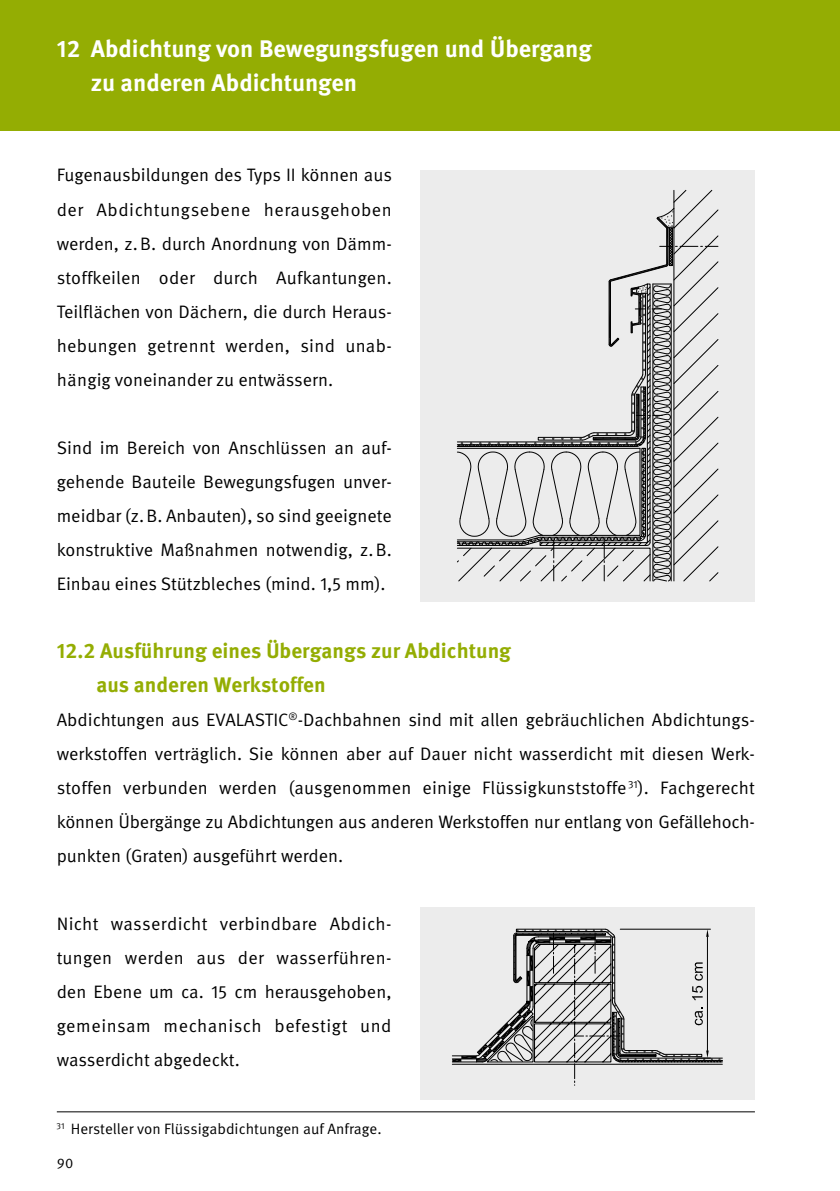
<style>
.page{position:relative;width:840px;height:1191px;background:#fff}
.page>*{position:absolute;margin:0;border:0;box-sizing:border-box;transform-origin:0 0}
.t1{font:700 24px/34px "Meta Pro";color:#fff}
.t2{font:700 21px/34px "Meta Pro";color:#94ad03}
.t3{font:18px/34px "Meta Pro";color:#000;text-align:justify}
.t4{font:15px "Meta Pro";color:#000}
.t5{font:14px "Meta Pro";color:#000}
</style>
<div class="page">
<div style="left:0;top:0;width:839px;height:130px;background:#94ad03"></div>
<div style="left:419px;top:907px;width:335px;height:193px;background:#ececec"></div>
<svg style="left:452px;top:928px;width:270px;height:158px"></svg>
<div style="left:420px;top:170px;width:334px;height:431px;background:#ececec"></div>
<svg style="left:456px;top:189px;width:262px;height:393px"></svg>
<hr style="left:673px;top:190px;width:1px;height:391px;background:#000">
<hr style="left:670px;top:284px;width:1px;height:297px;background:#000">
<hr style="left:652px;top:284px;width:1px;height:297px;background:#000">
<hr style="left:57px;top:1111px;width:697px;height:1px;background:#000">
<h1 class="t1" style="left:91px;top:32px;width:502px;text-indent:-34px">12 Abdichtung von Bewegungsfugen und Übergang zu anderen Abdichtungen</h1>
<p class="t3" style="left:57px;top:159px;width:336px">Fugenausbildungen des Typs II können aus der Abdichtungsebene herausgehoben werden, z.B. durch Anordnung von Dämm&shy;stoffkeilen oder durch Aufkantungen.<br>Teilflächen von Dächern, die durch Heraus&shy;hebungen getrennt werden, sind unab&shy;hängig voneinander zu entwässern.</p>
<p class="t3" style="left:57px;top:431px;width:336px">Sind im Bereich von Anschlüssen an auf&shy;gehende Bauteile Bewegungsfugen unver&shy;meidbar (z.B. Anbauten), so sind geeignete konstruktive Maßnahmen notwendig, z.B.<br>Einbau eines Stützbleches (mind. 1,5 mm).</p>
<p class="t2" style="left:96px;top:634px;width:416px;text-indent:-40px">12.2 Ausführung eines Übergangs zur Abdichtung aus anderen Werkstoffen</p>
<p class="t3" style="left:57px;top:703px;width:699px">Abdichtungen aus EVALASTIC<sup>®</sup>-Dachbahnen sind mit allen gebräuchlichen Abdichtungs&shy;werkstoffen verträglich. Sie können aber auf Dauer nicht wasserdicht mit diesen Werk&shy;stoffen verbunden werden (ausgenommen einige Flüssigkunststoffe <sup>31</sup>). Fachgerecht können Übergänge zu Abdichtungen aus anderen Werkstoffen nur entlang von Gefällehoch&shy;punkten (Graten) ausgeführt werden.</p>
<p class="t3" style="left:57px;top:907px;width:336px">Nicht wasserdicht verbindbare Abdich&shy;tungen werden aus der wasserführen&shy;den Ebene um ca. 15 cm herausgehoben, gemeinsam mechanisch befestigt und wasserdicht abgedeckt.</p>
<p class="t4" style="left:56px;top:1119px;width:326px"><sup>31</sup> Hersteller von Flüssigabdichtungen auf Anfrage.</p>
<p class="t5" style="left:57px;top:1154px;width:18px">90</p>
</div>
